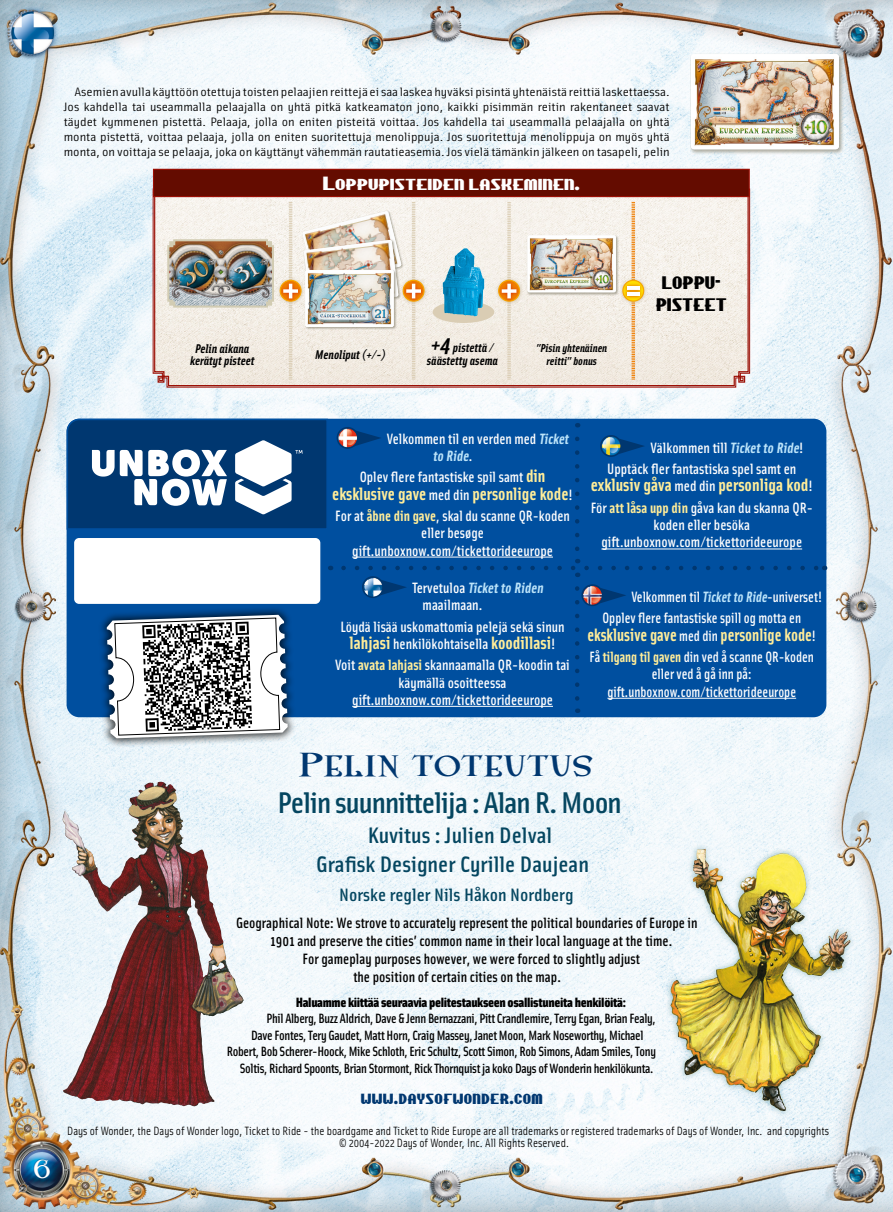
<style>
.page{position:relative;width:893px;height:1212px;background:#fff}
.page>*{position:absolute;margin:0;border:0;box-sizing:border-box;transform-origin:0 0}
.t1{font:500 30px "Solex OT";letter-spacing:-.03em;color:#054660;scale:1.1 1}
.t2{font:28.05px "Shangri La NF Small Caps";letter-spacing:.025em;color:#003770;scale:1.18 1}
.t3{font:500 22.5px/29.2px "Solex OT";color:#054660;scale:1.1 1}
.t4{font:22.5px "Shangri La NF Small Caps";color:#fff}
.t5{font:18.45px/22.2px "Chippewa Falls NF";color:#000;text-align:center}
.t6{font:700 18px "Solex";color:#ffed99}
.t7{font:700 18px "Solex";color:#ffed99;scale:.94 1}
.t8{font:500 18px "Solex OT";color:#054660;scale:1.1 1}
.t9{font:16.2px "Chippewa Falls NF";color:#fff;scale:1.15 1}
.t10{font:500 15px/17.2px "Solex";color:#fff;text-align:center}
.t11{font:500 15px "Solex OT";color:#000}
.t12{font:500 15px/17.2px "Solex";color:#fff;scale:.94 1}
.t13{font:15px "Chippewa Falls NF";letter-spacing:.025em;color:#003770}
.t14{font:500 13.5px "Solex OT";letter-spacing:-.025em;color:#000}
.t15{font:900 13.5px "Solex OT";letter-spacing:-.025em;color:#000}
.t16{font:italic 700 12.75px/13.4px "Solex";color:#000;text-align:center}
.t17{font:12.15px/15px "Solex OT";color:#000;text-align:justify;scale:1.22 1}
.t18{font:12px/12px "Solex";color:#000}
.t19{font:italic 700 11.55px/12.1px "Solex";color:#000;text-align:center}
.s1{font-size:23.1px}
.s2{font-weight:700;color:#bce4fa}
.s3{font-weight:700;font-size:18px;color:#ffed99}
.s4{font-weight:500;font-size:15px;color:#fff}
.s5{font-weight:700;color:#ffed99}
</style>
<div class="page">
<img style="left:0;top:0;width:893px;height:1212px">
<div style="left:33px;top:1159px;width:18px;height:20px;background:#003770;opacity:.75"></div>
<div style="left:690px;top:52px;width:154px;height:103px;background:#95907f;opacity:.75"></div>
<img style="left:691px;top:54px;width:148px;height:95px">
<svg style="left:154px;top:197px;width:595px;height:190px;background:#f0e8e0"></svg>
<div style="left:154px;top:169px;width:595px;height:28px;background:#640c00"></div>
<div style="left:153px;top:169px;width:597px;height:28px;border:1px solid #9c1006"></div>
<img style="left:166px;top:238px;width:109px;height:71px">
<div style="left:527px;top:235px;width:92px;height:60px;background:#95907f;opacity:.75"></div>
<img style="left:527px;top:235px;width:89px;height:57px">
<div style="left:433px;top:301px;width:61px;height:22px;background:#dacdb4;border-radius:50%"></div>
<img style="left:443px;top:248px;width:41px;height:68px">
<div style="left:276px;top:277px;width:29px;height:28px;background:#c6b493;opacity:.75"></div>
<div style="left:280px;top:280px;width:21px;height:22px;background:#cd1719;opacity:.75"></div>
<div style="left:399px;top:277px;width:29px;height:28px;background:#c6b493;opacity:.75"></div>
<div style="left:403px;top:280px;width:22px;height:22px;border:1px solid #f7a600;border-radius:50%"></div>
<div style="left:403px;top:280px;width:21px;height:22px;background:#cd1719;opacity:.75"></div>
<img style="left:283px;top:202px;width:138px;height:178px">
<div style="left:495px;top:277px;width:29px;height:28px;background:#c6b493;opacity:.75"></div>
<div style="left:498px;top:280px;width:22px;height:22px;background:#cd1719;opacity:.75"></div>
<svg style="left:502px;top:202px;width:14px;height:178px;background:#efe0cd"></svg>
<div style="left:619px;top:277px;width:29px;height:28px;background:#c6b493;opacity:.75"></div>
<div style="left:623px;top:280px;width:21px;height:21px;background:#f2b022;border-radius:50%"></div>
<div style="left:622px;top:280px;width:22px;height:22px;border:1px solid #f7a600;border-radius:50%"></div>
<div style="left:623px;top:283px;width:20px;height:10px;background:#cd1719;opacity:.75"></div>
<svg style="left:627px;top:202px;width:13px;height:178px;background:#f2dcbb"></svg>
<div style="left:623px;top:289px;width:20px;height:10px;background:#cd1719;opacity:.75"></div>
<hr style="left:627px;top:292px;width:13px;height:4px;background:#fff">
<img style="left:62px;top:782px;width:96px;height:106px">
<div style="left:5px;top:4px;width:56px;height:57px;background:#004f9f;opacity:.75"></div>
<div style="left:11px;top:11px;width:43px;height:43px;background:#004f9f;opacity:.75"></div>
<img style="left:11px;top:11px;width:43px;height:43px;border-radius:21px">
<div style="left:665px;top:843px;width:191px;height:274px;background:#005a6f;opacity:.35"></div>
<img style="left:670px;top:849px;width:70px;height:180px">
<div style="left:67px;top:419px;width:759px;height:298px;background:#004f9f;border-radius:13px"></div>
<div style="left:73px;top:537px;width:248px;height:68px;background:#fff;border-radius:6px"></div>
<div style="left:73px;top:536px;width:249px;height:69px;border:2px solid #004f9f;border-radius:6px"></div>
<img style="left:338px;top:428px;width:19px;height:20px;border-radius:10px">
<div style="left:337px;top:427px;width:22px;height:22px;border:2px solid #003770;border-radius:50%"></div>
<svg style="left:66px;top:418px;width:263px;height:112px;background:#3d6894"></svg>
<svg style="left:343px;top:423px;width:474px;height:290px"></svg>
<div style="left:98px;top:606px;width:199px;height:142px;background:#000;opacity:.75"></div>
<svg style="left:107px;top:615px;width:181px;height:123px;background:#a4a8ab"></svg>
<p class="t17" style="left:64px;top:84px;width:498px;text-indent:11px">Asemien avulla käyttöön otettuja toisten pelaajien reittejä ei saa laskea hyväksi pisintä yhtenäistä reittiä laskettaessa.<br>Jos kahdella tai useammalla pelaajalla on yhtä pitkä katkeamaton jono, kaikki pisimmän reitin rakentaneet saavat täydet kymmenen pistettä. Pelaaja, jolla on eniten pisteitä voittaa. Jos kahdella tai useammalla pelaajalla on yhtä monta pistettä, voittaa pelaaja, jolla on eniten suoritettuja menolippuja. Jos suoritettuja menolippuja on myös yhtä monta, on voittaja se pelaaja, joka on käyttänyt vähemmän rautatieasemia. Jos vielä tämänkin jälkeen on tasapeli, pelin</p>
<h3 class="t9" style="left:323px;top:171px;width:225px">Loppupisteiden laskeminen.</h3>
<p class="t16" style="left:190px;top:342px;width:66px;line-height:12.1px">Pelin aikana kerätyt pisteet</p>
<p class="t16" style="left:427px;top:340px;width:73px"><span class="s1">+4</span> pistettä / säästetty asema</p>
<p class="t16" style="left:315px;top:347px;width:72px">Menoliput (+/-)</p>
<p class="t19" style="left:536px;top:342px;width:73px">”Pisin yhtenäinen reitti” bonus</p>
<h3 class="t5" style="left:656px;top:271px;width:72px">loppu&shy;pisteet</h3>
<h3 class="t4" style="left:34px;top:1153px;width:17px">6</h3>
<p class="t10" style="left:433px;top:429px;width:140px;text-align:left;text-indent:-46px">Velkommen til en verden med <span class="s2">Ticket to Ride</span>.</p>
<p class="t10" style="left:360px;top:468px;width:187px">Oplev flere fantastiske spil samt <span class="s3">din</span></p>
<h3 class="t6" style="left:332px;top:481px;width:242px">eksklusive gave <span class="s4">med din</span> personlige kode<span class="s4">!</span></h3>
<p class="t10" style="left:335px;top:506px;width:236px">For at <span class="s5">åbne din gave</span>, skal du scanne QR-koden eller besøge gift.unboxnow.com/tickettorideeurope</p>
<p class="t10" style="left:423px;top:578px;width:125px;text-align:left;text-indent:-10px">Te rv e t u l o a <span class="s2">Ticketto Riden </span>maailmaan.</p>
<p class="t10" style="left:340px;top:617px;width:226px">Löydä lisää uskomattomia pelejä sekä sinun <span class="s3">lahjasi</span> henkilökohtaisella <span class="s3">koodillasi</span>!</p>
<p class="t10" style="left:335px;top:656px;width:236px">Voit <span class="s5">avata lahjasi</span> skannaamalla QR-koodin tai käymällä osoitteessa gift.unboxnow.com/tickettorideeurope</p>
<p class="t10" style="left:607px;top:436px;width:198px;line-height:21.5px;text-align:left;text-indent:43px">Välkommen till <span class="s2">Ticketto Ride</span>!<br>Upptäck fler fantastiska spel samt en</p>
<h3 class="t6" style="left:591px;top:473px;width:223px">exklusiv gåva <span class="s4">med din</span> personliga kod<span class="s4">!</span></h3>
<p class="t10" style="left:591px;top:498px;width:224px">För <span class="s5">att låsa upp din</span> gåva kan du skanna QR&shy;koden eller besöka gift.unboxnow.com/tickettorideeurope</p>
<p class="t12" style="left:602px;top:585px;width:235px;line-height:21.5px;text-indent:29px">Velkommen til <span class="s2">Ticketto Ride</span>-universet!<br>Opplev flere fantastiske spill og motta en</p>
<h3 class="t7" style="left:587px;top:623px;width:245px">eksklusive gave <span class="s4">med din</span> personlige kode<span class="s4">!</span></h3>
<p class="t12" style="left:589px;top:648px;width:240px;text-align:center">Få <span class="s5">tilgang til gaven</span> din ved å scanne QR-koden eller ved å gå inn på: gift.unboxnow.com/tickettorideeurope</p>
<h2 class="t2" style="left:299px;top:744px;width:251px">Pelin toteutus</h2>
<h1 class="t1" style="left:277px;top:784px;width:315px">Pelin suunnittelija : Alan R. Moon</h1>
<h3 class="t3" style="left:316px;top:819px;width:250px;text-indent:52px">Kuvitus : Julien Delval<br>Grafisk Designer Cyrille Daujean</h3>
<h3 class="t8" style="left:339px;top:883px;width:214px">Norske regler Nils Håkon Nordberg</h3>
<p class="t11" style="left:236px;top:913px;width:463px">Geographical Note: We strove to accurately represent the political boundaries of Europe in</p>
<p class="t11" style="left:270px;top:931px;width:403px">1901 and preserve the cities’ common name in their local language at the time.</p>
<p class="t11" style="left:303px;top:949px;width:339px">For gameplay purposes however, we were forced to slightly adjust</p>
<p class="t11" style="left:353px;top:967px;width:209px">the position of certain cities on the map.</p>
<p class="t15" style="left:296px;top:992px;width:332px">Haluamme kiittää seuraavia pelitestaukseen osallistuneita henkilöitä:</p>
<p class="t14" style="left:267px;top:1010px;width:391px">Phil Alberg, Buzz Aldrich, Dave &amp; Jenn Bernazzani, Pitt Crandlemire, Terry Egan, Brian Fealy,</p>
<p class="t14" style="left:251px;top:1026px;width:394px">Dave Fontes, Tery Gaudet, Matt Horn, Craig Massey, Janet Moon, Mark Noseworthy, Michael</p>
<p class="t14" style="left:227px;top:1043px;width:431px">Robert, Bob Scherer-Hoock, Mike Schloth, Eric Schultz, Scott Simon, Rob Simons, Adam Smiles, Tony</p>
<p class="t14" style="left:240px;top:1059px;width:415px">Soltis, Richard Spoonts, Brian Stormont, Rick Thornquist ja koko Days of Wonderin henkilökunta.</p>
<p class="t13" style="left:361px;top:1086px;width:184px">www.daysofwonder.com</p>
<p class="t18" style="left:339px;top:1124px;width:491px;text-indent:-272px">Days of Wonder, the Days of Wonder logo, Ticket to Ride - the boardgame and Ticket to Ride Europe are all trademarks or registered trademarks of Days of Wonder, Inc. and copyrights © 2004-2022 Days of Wonder, Inc. All Rights Reserved.</p>
</div>
